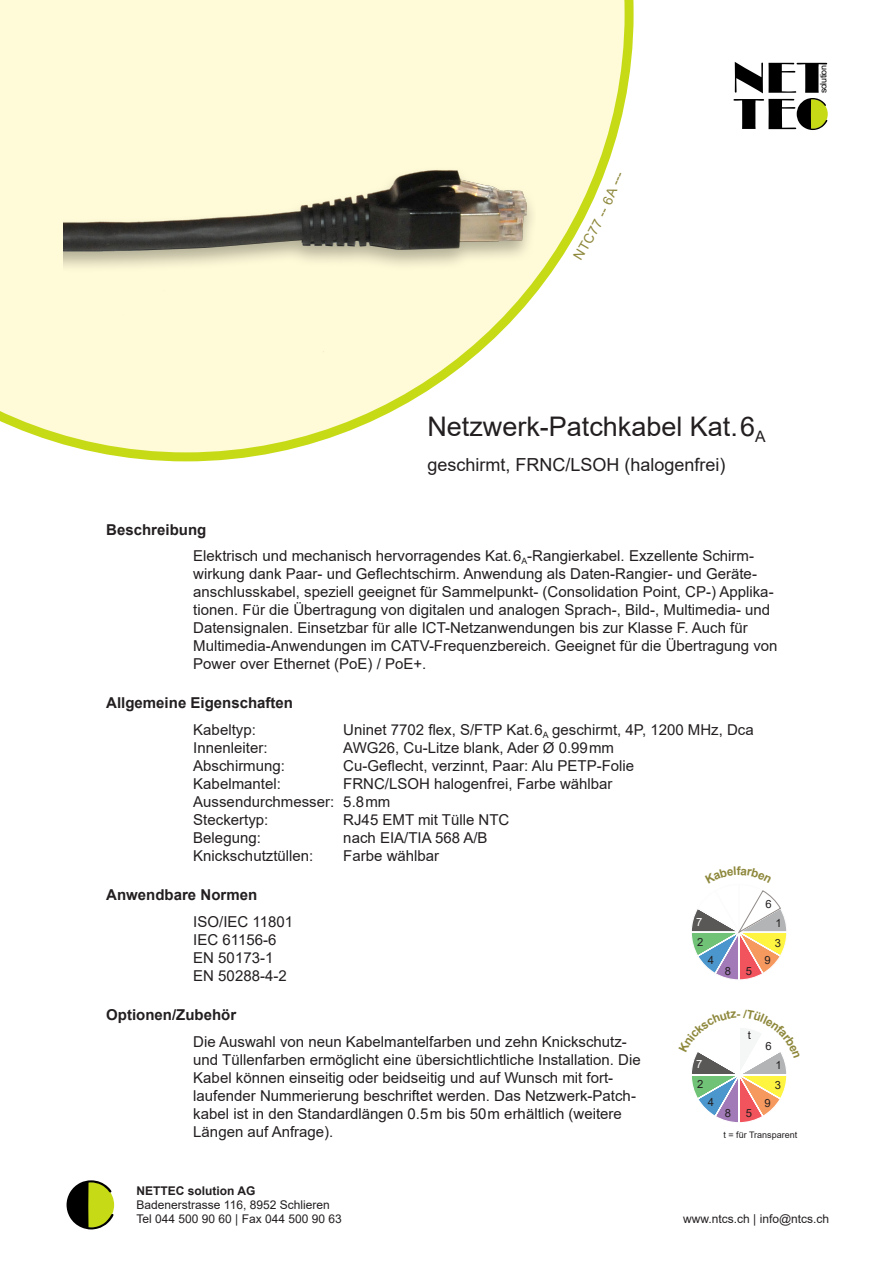
<style>
.page{position:relative;width:893px;height:1263px;background:#fff}
.page>*{position:absolute;margin:0;border:0;box-sizing:border-box;transform-origin:0 0}
.t1{font:27px "Arial";color:#231f20}
.t2{font:18px "Arial";color:#231f20}
.text{font:15px/18px "Arial";color:#231f20}
.text_optionen{font:15px/18px "Arial";color:#231f20}
.titel{font:700 15px "Arial";color:#231f20}
.t3{font:12px/14.4px "Arial";color:#231f20}
.t4{font:700 12px "Arial";color:#231f20}
.Absatzformat_1{font:11.25px "Arial";color:#231f20}
.Absatzformat_1-2{font:11.25px "Arial";color:#fff}
.Absatzformat_1-3{font:9px "Arial";color:#231f20}
.t5{font:8.85px "Arial";letter-spacing:-.05em;color:#000001}
</style>
<div class="page">
<svg style="left:733px;top:62px;width:94px;height:68px"></svg>
<svg style="left:0;top:0;width:634px;height:461px"></svg>
<svg style="left:67px;top:1180px;width:46px;height:49px"></svg>
<img style="left:64px;top:48px;width:472px;height:341px">
<svg style="left:573px;top:172px;width:48px;height:88px"></svg>
<svg style="left:691px;top:890px;width:96px;height:90px"></svg>
<svg style="left:692px;top:1052px;width:95px;height:71px"></svg>
<p class="t5" style="left:817px;top:93px;width:29px;rotate:-90deg">solution</p>
<p class="t1" style="left:427px;top:408px;width:340px">Netzwerk-Patchkabel Kat. 6<sub>A</sub></p>
<p class="t2" style="left:427px;top:452px;width:300px">geschirmt, FRNC/LSOH (halogenfrei)</p>
<p class="titel" style="left:106px;top:519px;width:102px">Beschreibung</p>
<p class="text" style="left:193px;top:547px;width:586px">Elektrisch und mechanisch hervorragendes Kat. 6<sub>A</sub>-Rangierkabel. Exzellente Schirm&shy;wirkung dank Paar- und Geflechtschirm. Anwendung als Daten-Rangier- und Geräte&shy;anschlusskabel, speziell geeignet für Sammelpunkt- (Consolidation Point, CP-) Applika&shy;tionen. Für die Übertragung von digitalen und analogen Sprach-, Bild-, Multimedia- und Datensignalen. Einsetzbar für alle ICT-Netzanwendungen bis zur Klasse F. Auch für Multimedia-Anwendungen im CATV-Frequenzbereich. Geeignet für die Übertragung von Power over Ethernet (PoE) / PoE+.</p>
<p class="titel" style="left:106px;top:693px;width:188px">Allgemeine Eigenschaften</p>
<p class="text" style="left:193px;top:721px;width:64px">Kabeltyp:</p>
<p class="text" style="left:343px;top:721px;width:412px">Uninet 7702 flex, S/FTP Kat. 6<sub>A</sub> geschirmt, 4P, 1200 MHz, Dca</p>
<p class="text" style="left:193px;top:739px;width:76px">Innenleiter:</p>
<p class="text" style="left:343px;top:739px;width:272px">AWG26, Cu-Litze blank, Ader Ø 0.99 mm</p>
<p class="text" style="left:193px;top:757px;width:93px">Abschirmung:</p>
<p class="text" style="left:343px;top:757px;width:292px">Cu-Geflecht, verzinnt, Paar: Alu PETP-Folie</p>
<p class="text" style="left:193px;top:775px;width:89px">Kabelmantel:</p>
<p class="text" style="left:343px;top:775px;width:271px">FRNC/LSOH halogenfrei, Farbe wählbar</p>
<p class="text" style="left:193px;top:793px;width:199px">Aussendurchmesser: 5.8 mm</p>
<p class="text" style="left:193px;top:811px;width:77px">Steckertyp:</p>
<p class="text" style="left:343px;top:811px;width:168px">RJ45 EMT mit Tülle NTC</p>
<p class="text" style="left:193px;top:829px;width:69px">Belegung:</p>
<p class="text" style="left:343px;top:829px;width:146px">nach EIA/TIA 568 A/B</p>
<p class="text" style="left:193px;top:847px;width:122px">Knickschutztüllen:</p>
<p class="text" style="left:343px;top:847px;width:97px">Farbe wählbar</p>
<p class="titel" style="left:106px;top:884px;width:152px">Anwendbare Normen</p>
<p class="text" style="left:193px;top:912px;width:101px">ISO/IEC 11801</p>
<p class="text" style="left:193px;top:930px;width:85px">IEC 61156-6</p>
<p class="text" style="left:193px;top:948px;width:82px">EN 50173-1</p>
<p class="text" style="left:193px;top:966px;width:95px">EN 50288-4-2</p>
<p class="titel" style="left:106px;top:1004px;width:132px">Optionen/Zubehör</p>
<p class="text_optionen" style="left:193px;top:1032px;width:449px">Die Auswahl von neun Kabelmantelfarben und zehn Knickschutz&shy;und Tüllenfarben ermöglicht eine übersichtlichtliche Installation. Die Kabel können einseitig oder beidseitig und auf Wunsch mit fort&shy;laufender Nummerierung beschriftet werden. Das Netzwerk-Patch&shy;kabel ist in den Standardlängen 0.5 m bis 50 m erhältlich (weitere Längen auf Anfrage).</p>
<p class="Absatzformat_1" style="left:765px;top:896px;width:8px">6</p>
<p class="Absatzformat_1-2" style="left:696px;top:914px;width:8px">7</p>
<p class="Absatzformat_1" style="left:776px;top:915px;width:8px">1</p>
<p class="Absatzformat_1" style="left:775px;top:935px;width:8px">3</p>
<p class="Absatzformat_1" style="left:697px;top:934px;width:8px">2</p>
<p class="Absatzformat_1" style="left:708px;top:952px;width:8px">4</p>
<p class="Absatzformat_1" style="left:765px;top:953px;width:8px">9</p>
<p class="Absatzformat_1" style="left:725px;top:963px;width:8px">8</p>
<p class="Absatzformat_1" style="left:746px;top:963px;width:8px">5</p>
<p class="Absatzformat_1" style="left:748px;top:1028px;width:5px">t</p>
<p class="Absatzformat_1" style="left:765px;top:1038px;width:8px">6</p>
<p class="Absatzformat_1-2" style="left:696px;top:1056px;width:8px">7</p>
<p class="Absatzformat_1" style="left:776px;top:1057px;width:8px">1</p>
<p class="Absatzformat_1" style="left:775px;top:1077px;width:8px">3</p>
<p class="Absatzformat_1" style="left:697px;top:1077px;width:8px">2</p>
<p class="Absatzformat_1" style="left:708px;top:1094px;width:8px">4</p>
<p class="Absatzformat_1" style="left:765px;top:1095px;width:8px">9</p>
<p class="Absatzformat_1" style="left:725px;top:1106px;width:8px">8</p>
<p class="Absatzformat_1" style="left:746px;top:1106px;width:8px">5</p>
<p class="Absatzformat_1-3" style="left:723px;top:1129px;width:75px">t = für Transparent</p>
<p class="t4" style="left:136px;top:1182px;width:120px">NETTEC solution AG</p>
<p class="t3" style="left:136px;top:1197px;width:207px">Badenerstrasse 116, 8952 Schlieren<br>Tel 044 500 90 60 | Fax 044 500 90 63</p>
<p class="t3" style="left:683px;top:1212px;width:148px">www.ntcs.ch | info@ntcs.ch</p>
</div>
